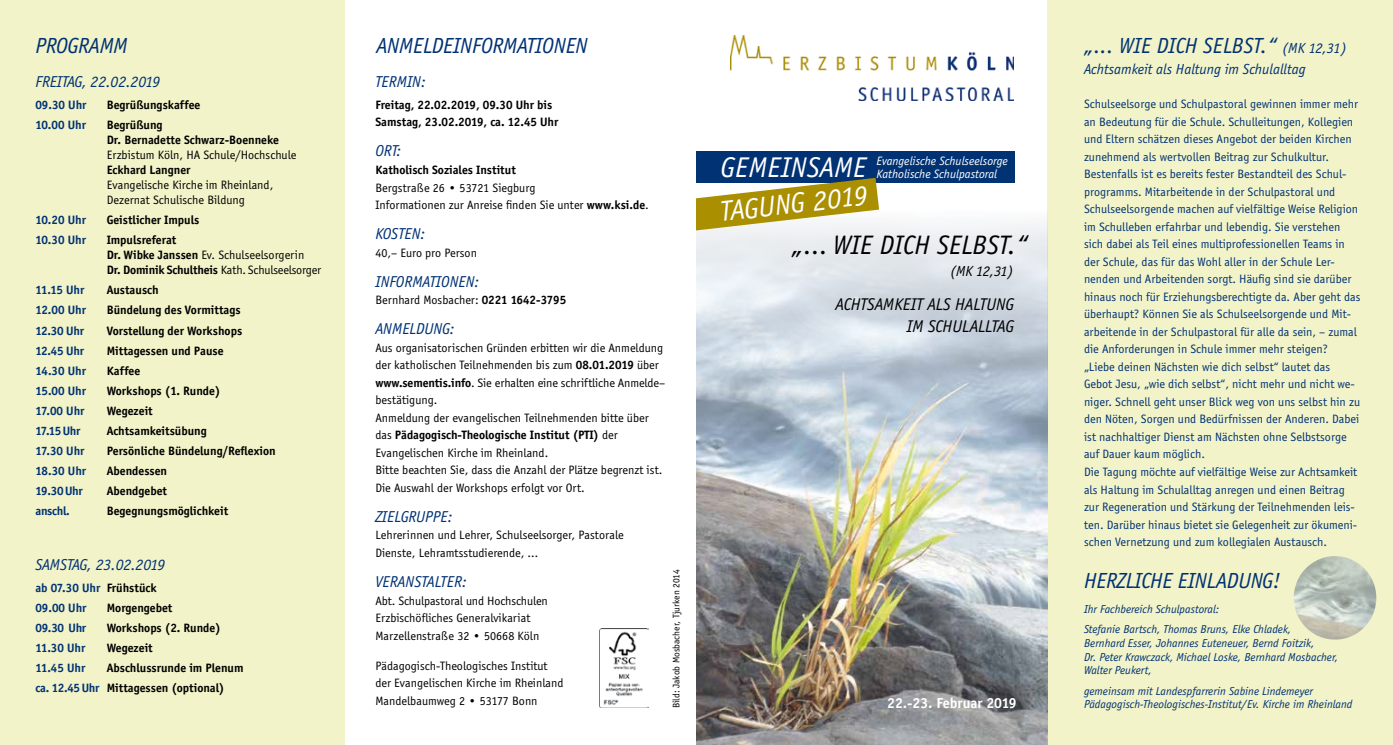
<style>
.page{position:relative;width:1393px;height:745px;background:#fff}
.page>*{position:absolute;margin:0;border:0;box-sizing:border-box;transform-origin:0 0}
.t1{font:italic 29.38px "Officina San Itc T";letter-spacing:.01em;color:#fff}
.t2{font:italic 27.5px "Officina San Itc T";letter-spacing:.005em;color:#000}
.t3{font:italic 22.5px "Officina San Itc T";letter-spacing:-.01em;color:#003274}
.t4{font:italic 17.5px/22.5px "Officina San Itc T";color:#000;text-align:right}
.t5{font:italic 16.25px "Officina San Itc T";color:#003274}
.t6{font:italic 15px "Officina San Itc T";color:#003274}
.t7{font:700 15px "Officina San Itc T";color:#fff}
.t8{font:italic 15px "Officina San Itc T";color:#000}
.t9{font:12.5px/17.5px "Officina San Itc T";color:#003274}
.t10{font:12.5px/17.5px "Officina San Itc T";color:#000}
.t11{font:700 12.5px/15px "Officina San Itc T";color:#000}
.t12{font:700 12.5px/20px "Officina San Itc T";color:#003274}
.t13{font:italic 12.5px/12.5px "Officina San Itc T";color:#fff}
.t14{font:italic 11.88px/13.8px "Officina San Itc T";color:#003274}
.t15{font:9.75px "Officina San Itc T";color:#000}
.s1{font-weight:400}
.s2{color:#000}
.s3{color:#003274}
.s4{font-weight:700}
.s5{font-size:15px}
</style>
<div class="page">
<div style="left:0;top:0;width:345px;height:744px;background:#f2f3c8"></div>
<div style="left:1047px;top:0;width:346px;height:744px;background:#f2f3c8"></div>
<img style="left:599px;top:628px;width:49px;height:79px">
<img style="left:696px;top:223px;width:351px;height:521px">
<img style="left:730px;top:35px;width:284px;height:65px">
<div style="left:681px;top:151px;width:333px;height:32px;background:#003274"></div>
<svg style="left:695px;top:178px;width:184px;height:55px"></svg>
<div style="left:666px;top:0;width:29px;height:744px;background:#fff"></div>
<img style="left:1294px;top:556px;width:82px;height:83px">
<h3 class="t3" style="left:35px;top:33px;width:94px">PROGRAMM</h3>
<h3 class="t5" style="left:35px;top:73px;width:126px">FREITAG, 22.02.2019</h3>
<p class="t12" style="left:35px;top:95px;width:53px">09.30 Uhr</p>
<p class="t11" style="left:107px;top:97px;width:95px">Begrüßungskaffee</p>
<p class="t12" style="left:35px;top:115px;width:52px">10.00 Uhr</p>
<p class="t11" style="left:107px;top:117px;width:174px">Begrüßung<br>Dr. Bernadette Schwarz-Boenneke</p>
<p class="t10" style="left:107px;top:146px;width:191px">Erzbistum Köln, HA Schule/Hochschule</p>
<p class="t11" style="left:107px;top:162px;width:85px">Eckhard Langner</p>
<p class="t10" style="left:107px;top:177px;width:168px;line-height:15px">Evangelische Kirche im Rheinland,<br>Dezernat Schulische Bildung</p>
<p class="t12" style="left:35px;top:210px;width:52px">10.20 Uhr</p>
<p class="t11" style="left:107px;top:212px;width:94px">Geistlicher Impuls</p>
<p class="t12" style="left:35px;top:230px;width:52px">10.30 Uhr</p>
<p class="t11" style="left:107px;top:232px;width:216px">Impulsreferat<br>Dr. Wibke Janssen <span class="s1">Ev. Schulseelsorgerin<br></span>Dr. Dominik Schultheis <span class="s1">Kath. Schulseelsorger</span></p>
<p class="t12" style="left:35px;top:280px;width:50px">11.15 Uhr</p>
<p class="t11" style="left:107px;top:282px;width:53px">Austausch</p>
<p class="t12" style="left:35px;top:300px;width:52px">12.00 Uhr</p>
<p class="t11" style="left:107px;top:302px;width:135px">Bündelung des Vormittags</p>
<p class="t12" style="left:35px;top:320px;width:50px">12.30 Uhr</p>
<p class="t11" style="left:107px;top:322px;width:137px">Vorstellung der Workshops</p>
<p class="t12" style="left:35px;top:340px;width:50px">12.45 Uhr</p>
<p class="t11" style="left:107px;top:342px;width:118px">Mittagessen und Pause</p>
<p class="t12" style="left:35px;top:360px;width:52px">14.30 Uhr</p>
<p class="t11" style="left:107px;top:362px;width:35px">Kaffee</p>
<p class="t12" style="left:35px;top:380px;width:52px">15.00 Uhr</p>
<p class="t11" style="left:107px;top:382px;width:115px">Workshops (1. Runde)</p>
<p class="t12" style="left:35px;top:400px;width:51px">17.00 Uhr</p>
<p class="t11" style="left:107px;top:402px;width:48px">Wegezeit</p>
<p class="t12" style="left:35px;top:420px;width:46px">17.15 Uhr</p>
<p class="t11" style="left:107px;top:422px;width:102px">Achtsamkeitsübung</p>
<p class="t12" style="left:35px;top:440px;width:51px">17.30 Uhr</p>
<p class="t11" style="left:107px;top:442px;width:170px">Persönliche Bündelung/Reflexion</p>
<p class="t12" style="left:35px;top:460px;width:52px">18.30 Uhr</p>
<p class="t11" style="left:107px;top:462px;width:62px">Abendessen</p>
<p class="t12" style="left:35px;top:480px;width:49px">19.30 Uhr</p>
<p class="t11" style="left:107px;top:482px;width:62px">Abendgebet</p>
<p class="t12" style="left:35px;top:500px;width:36px">anschl.</p>
<p class="t11" style="left:107px;top:502px;width:123px">Begegnungsmöglichkeit</p>
<h3 class="t5" style="left:35px;top:555px;width:131px">SAMSTAG, 23.02.2019</h3>
<p class="t12" style="left:35px;top:577px;width:123px">ab 07.30 Uhr <span class="s2">Frühstück<br></span>09.00 Uhr</p>
<p class="t11" style="left:107px;top:600px;width:67px">Morgengebet</p>
<p class="t12" style="left:35px;top:617px;width:52px">09.30 Uhr</p>
<p class="t11" style="left:107px;top:620px;width:116px">Workshops (2. Runde)</p>
<p class="t12" style="left:35px;top:637px;width:51px">11.30 Uhr</p>
<p class="t11" style="left:107px;top:640px;width:48px">Wegezeit</p>
<p class="t12" style="left:35px;top:657px;width:51px">11.45 Uhr</p>
<p class="t11" style="left:35px;top:657px;width:210px;line-height:20px;text-indent:71px">Abschlussrunde im Plenum <span class="s3">ca. 12.45 Uhr</span> Mittagessen (optional)</p>
<h3 class="t3" style="left:376px;top:33px;width:213px">ANMELDEINFORMATIONEN</h3>
<h3 class="t5" style="left:375px;top:73px;width:52px">TERMIN:</h3>
<p class="t11" style="left:375px;top:96px;width:184px;line-height:17.5px">Freitag, 22.02.2019, 09.30 Uhr bis<br>Samstag, 23.02.2019, ca. 12.45 Uhr</p>
<h3 class="t5" style="left:375px;top:142px;width:27px">ORT:</h3>
<p class="t11" style="left:375px;top:162px;width:142px">Katholisch Soziales Institut</p>
<p class="t10" style="left:375px;top:178px;width:275px">Bergstraße 26 • 53721 Siegburg<br>Informationen zur Anreise finden Sie unter <span class="s4">www.ksi.de</span>.</p>
<h3 class="t5" style="left:375px;top:225px;width:51px">KOSTEN:</h3>
<p class="t10" style="left:375px;top:243px;width:103px">40,– Euro pro Person</p>
<h3 class="t5" style="left:375px;top:272px;width:105px">INFORMATIONEN:</h3>
<p class="t10" style="left:375px;top:291px;width:192px">Bernhard Mosbacher: <span class="s4">0221 1642-3795</span></p>
<h3 class="t5" style="left:375px;top:320px;width:81px">ANMELDUNG:</h3>
<p class="t10" style="left:375px;top:338px;width:291px">Aus organisatorischen Gründen erbitten wir die Anmeldung der katholischen Teilnehmenden bis zum <span class="s4">08.01.2019</span> über <span class="s4">www.sementis.info</span>. Sie erhalten eine schriftliche Anmelde– bestätigung.<br>Anmeldung der evangelischen Teilnehmenden bitte über das <span class="s4">Pädagogisch-Theologische Institut (PTI)</span> der Evangelischen Kirche im Rheinland.<br>Bitte beachten Sie, dass die Anzahl der Plätze begrenzt ist.<br>Die Auswahl der Workshops erfolgt vor Ort.</p>
<h3 class="t5" style="left:375px;top:507px;width:78px">ZIELGRUPPE:</h3>
<p class="t10" style="left:375px;top:526px;width:250px">Lehrerinnen und Lehrer, Schulseelsorger, Pastorale<br>Dienste, Lehramtsstudierende, …</p>
<h3 class="t5" style="left:375px;top:572px;width:93px">VERANSTALTER:</h3>
<p class="t10" style="left:375px;top:591px;width:174px">Abt. Schulpastoral und Hochschulen<br>Erzbischöfliches Generalvikariat<br>Marzellenstraße 32 • 50668 Köln</p>
<p class="t10" style="left:375px;top:656px;width:190px">Pädagogisch-Theologisches Institut der Evangelischen Kirche im Rheinland<br>Mandelbaumweg 2 • 53177 Bonn</p>
<p class="t15" style="left:671px;top:708px;width:140px;rotate:-90deg">Bild: Jakob Mosbacher, Tjurken 2014</p>
<h1 class="t1" style="left:720px;top:152px;width:147px">GEMEINSAME</h1>
<h1 class="t1" style="left:718px;top:196px;width:150px;rotate:-7deg">TAGUNG 2019</h1>
<p class="t13" style="left:876px;top:155px;width:133px">Evangelische Schulseelsorge<br>Katholische Schulpastoral</p>
<h2 class="t2" style="left:792px;top:230px;width:238px">„... WIE DICH SELBST.“</h2>
<p class="t8" style="left:950px;top:263px;width:65px">(MK 12,31)</p>
<h3 class="t4" style="left:835px;top:293px;width:180px">ACHTSAMKEIT ALS HALTUNG<br>IM SCHULALLTAG</h3>
<p class="t7" style="left:887px;top:694px;width:131px">22.-23. Februar 2019</p>
<h3 class="t3" style="left:1084px;top:33px;width:264px">„... WIE DICH SELBST.“ <span class="s5">(MK 12,31)</span></h3>
<p class="t6" style="left:1084px;top:61px;width:223px">Achtsamkeit als Haltung im Schulalltag</p>
<p class="t9" style="left:1084px;top:95px;width:278px">Schulseelsorge und Schulpastoral gewinnen immer mehr an Bedeutung für die Schule. Schulleitungen, Kollegien und Eltern schätzen dieses Angebot der beiden Kirchen zunehmend als wertvollen Beitrag zur Schulkultur.<br>Bestenfalls ist es bereits fester Bestandteil des Schul&shy;programms. Mitarbeitende in der Schulpastoral und Schulseelsorgende machen auf vielfältige Weise Religion im Schulleben erfahrbar und lebendig. Sie verstehen sich dabei als Teil eines multiprofessionellen Teams in der Schule, das für das Wohl aller in der Schule Ler&shy;nenden und Arbeitenden sorgt. Häufig sind sie darüber hinaus noch für Erziehungsberechtigte da. Aber geht das überhaupt? Können Sie als Schulseelsorgende und Mit&shy;arbeitende in der Schulpastoral für alle da sein, – zumal die Anforderungen in Schule immer mehr steigen? „Liebe deinen Nächsten wie dich selbst“ lautet das Gebot Jesu, „wie dich selbst“, nicht mehr und nicht we&shy;niger. Schnell geht unser Blick weg von uns selbst hin zu den Nöten, Sorgen und Bedürfnissen der Anderen. Dabei ist nachhaltiger Dienst am Nächsten ohne Selbstsorge auf Dauer kaum möglich.<br>Die Tagung möchte auf vielfältige Weise zur Achtsamkeit als Haltung im Schulalltag anregen und einen Beitrag zur Regeneration und Stärkung der Teilnehmenden leis&shy;ten. Darüber hinaus bietet sie Gelegenheit zur ökumeni&shy;schen Vernetzung und zum kollegialen Austausch.</p>
<h3 class="t3" style="left:1084px;top:568px;width:198px">HERZLICHE EINLADUNG!</h3>
<p class="t14" style="left:1084px;top:599px;width:209px;line-height:20px">Ihr Fachbereich Schulpastoral:<br>Stefanie Bartsch, Thomas Bruns, Elke Chladek,</p>
<p class="t14" style="left:1084px;top:635px;width:256px">Bernhard Esser, Johannes Euteneuer, Bernd Foitzik,<br>Dr. Peter Krawczack, Michael Loske, Bernhard Mosbacher,<br>Walter Peukert,</p>
<p class="t14" style="left:1084px;top:683px;width:270px">gemeinsam mit Landespfarrerin Sabine Lindemeyer<br>Pädagogisch-Theologisches-Institut/Ev. Kirche im Rheinland</p>
</div>
